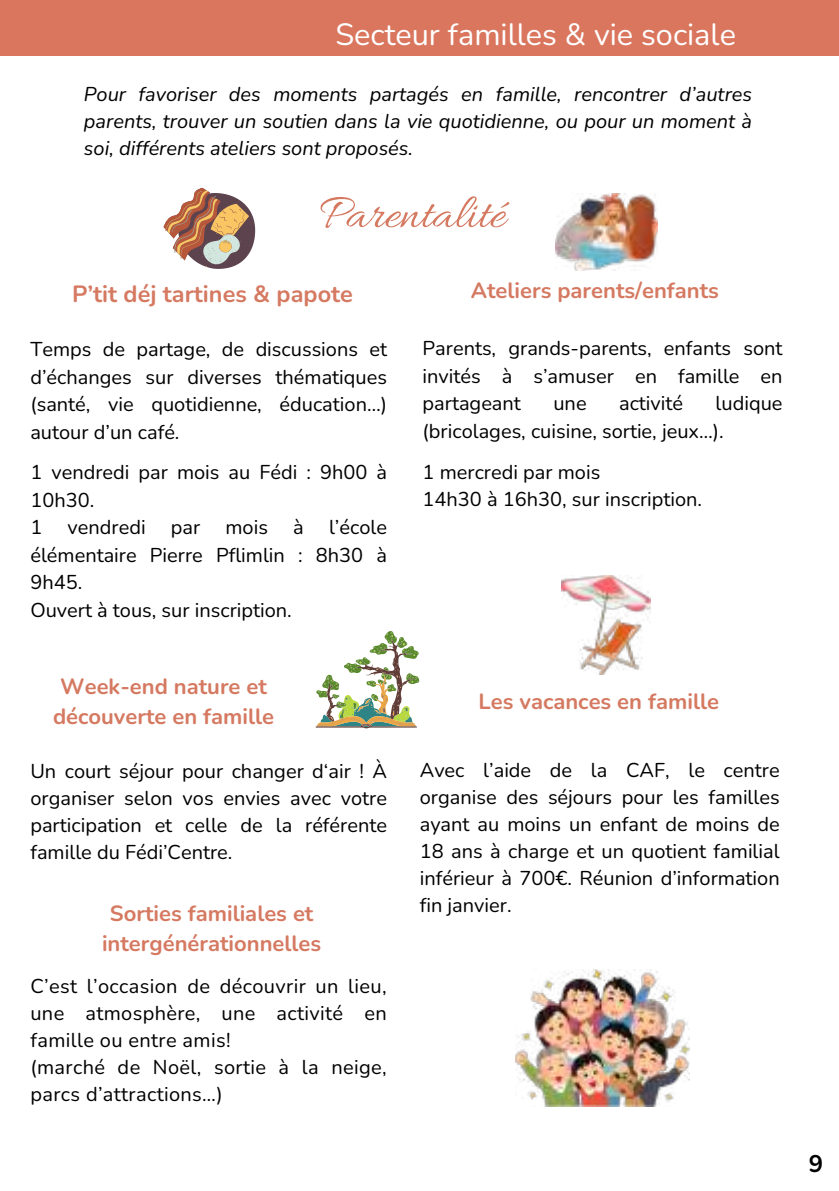
<style>
.page{position:relative;width:839px;height:1191px;background:#fff}
.page>*{position:absolute;margin:0;border:0;box-sizing:border-box;transform-origin:0 0}
.t1{font:50px "Allura";color:#d57961}
.t2{font:30.6px "Nunito";color:#fff}
.t3{font:700 24px "Nunito";color:#000}
.t4{font:700 23.4px "Nunito";color:#d57961}
.t5{font:700 22px/30px "Nunito";color:#d57961;text-align:center}
.t6{font:20px/27.6px "Nunito";color:#000;text-align:justify}
.t7{font:italic 20px/27px "Nunito";color:#000;text-align:justify}
.t8{font:20px/27px "Nunito";letter-spacing:.02em;color:#000}
</style>
<div class="page">
<div style="left:0;top:0;width:838px;height:56px;background:#da765e"></div>
<svg style="left:164px;top:188px;width:91px;height:81px"></svg>
<img style="left:555px;top:194px;width:102px;height:76px">
<img style="left:561px;top:576px;width:89px;height:99px">
<svg style="left:315px;top:631px;width:104px;height:97px"></svg>
<img style="left:515px;top:970px;width:174px;height:136px">
<h2 class="t2" style="left:335px;top:14px;width:402px">Secteur familles &amp; vie sociale</h2>
<p class="t7" style="left:84px;top:81px;width:669px">Pour favoriser des moments partagés en famille, rencontrer d’autres parents, trouver un soutien dans la vie quotidienne, ou pour un moment à soi, différents ateliers sont proposés.</p>
<h1 class="t1" style="left:319px;top:186px;width:188px">Parentalité</h1>
<p class="t4" style="left:72px;top:278px;width:282px">P’tit déj tartines &amp; papote</p>
<p class="t6" style="left:30px;top:336px;width:358px">Temps de partage, de discussions et d’échanges sur diverses thématiques (santé, vie quotidienne, éducation…) autour d’un café.</p>
<p class="t6" style="left:30px;top:459px;width:358px;text-align:left">1 vendredi par mois au Fédi : 9h00 à<br>10h30.<br>1</p>
<p class="t6" style="left:30px;top:514px;width:358px;text-align:left;text-indent:298px">l’école élémentaire Pierre Pflimlin : 8h30 à<br>9h45.<br>Ouvert à tous, sur inscription.</p>
<p class="t6" style="left:68px;top:514px;width:80px">vendredi</p>
<p class="t6" style="left:171px;top:514px;width:31px">par</p>
<p class="t6" style="left:225px;top:514px;width:44px">mois</p>
<p class="t6" style="left:293px;top:514px;width:12px">à</p>
<p class="t5" style="left:53px;top:672px;width:222px">Week-end nature et découverte en famille</p>
<p class="t6" style="left:30px;top:758px;width:358px;line-height:27px">Un court séjour pour changer d‘air ! À organiser selon vos envies avec votre participation et celle de la référente famille du Fédi’Centre.</p>
<p class="t5" style="left:102px;top:899px;width:221px">Sorties familiales et intergénérationnelles</p>
<p class="t8" style="left:30px;top:973px;width:358px">C’est l’occasion de découvrir un lieu, une atmosphère, une activité en famille ou entre amis!<br>(marché de Noël, sortie à la neige, parcs d’attractions…)</p>
<p class="t5" style="left:471px;top:276px;width:250px">Ateliers parents/enfants</p>
<p class="t6" style="left:422px;top:335px;width:361px">Parents, grands-parents, enfants sont invités à s’amuser en famille en partageant</p>
<p class="t6" style="left:553px;top:390px;width:35px">une</p>
<p class="t6" style="left:619px;top:390px;width:66px">activité</p>
<p class="t6" style="left:422px;top:390px;width:361px;text-indent:293px">ludique (bricolages, cuisine, sortie, jeux…).</p>
<p class="t6" style="left:422px;top:458px;width:281px">1 mercredi par mois<br>14h30 à 16h30, sur inscription.</p>
<p class="t5" style="left:478px;top:687px;width:242px">Les vacances en famille</p>
<p class="t6" style="left:420px;top:757px;width:361px;line-height:27px">Avec l’aide de la CAF, le centre organise des séjours pour les familles ayant au moins un enfant de moins de 18 ans à charge et un quotient familial inférieur à 700€. Réunion d’information fin janvier.</p>
<p class="t3" style="left:808px;top:1147px;width:16px">9</p>
</div>
